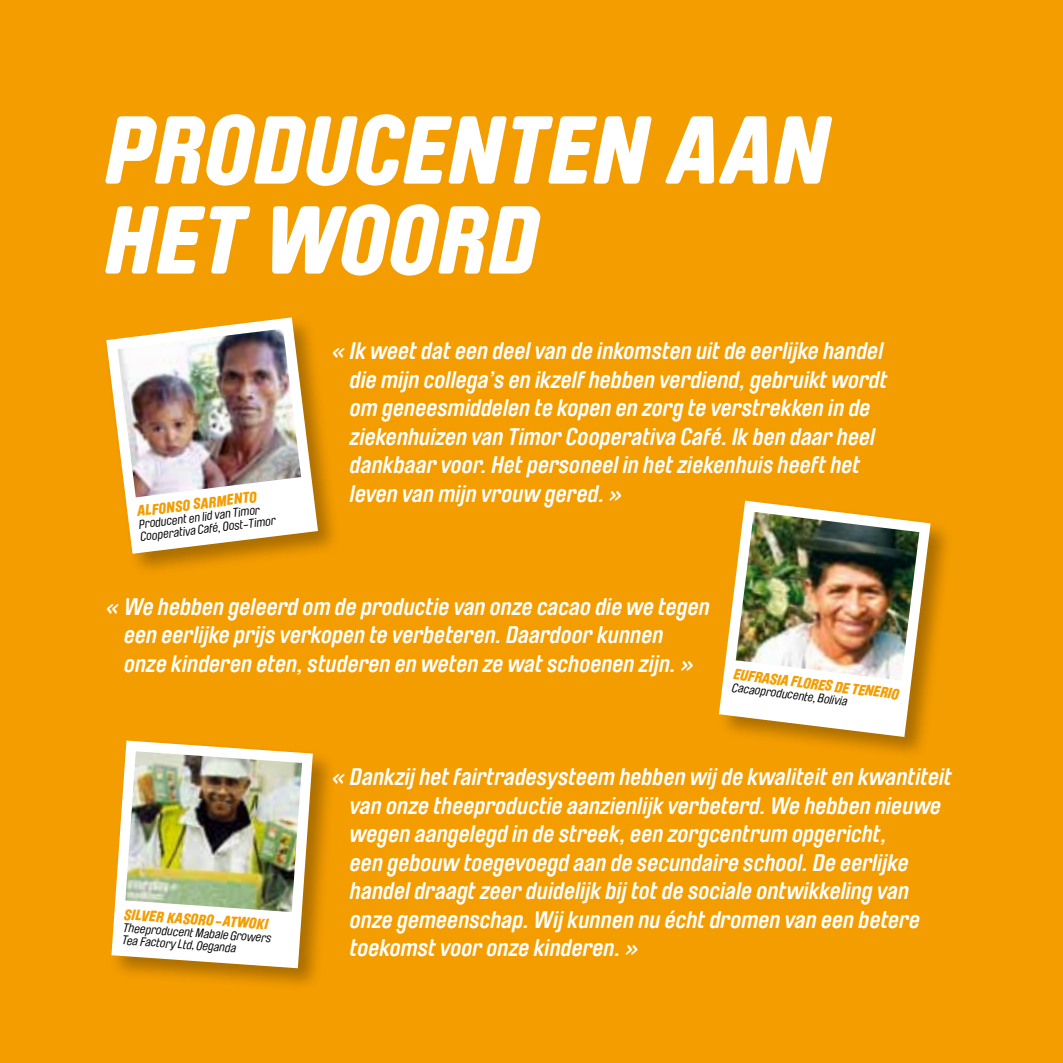
<style>
.page{position:relative;width:1063px;height:1063px;background:#f49d00}
.page>*{position:absolute;margin:0;border:0;box-sizing:border-box;transform-origin:0 0}
.t1{font:italic 900 95px/90px "Brauer Neue Std";letter-spacing:.015em;color:#fff}
.t2{font:italic 700 23.75px/28.5px "Brauer Neue Std";color:#fff}
.t3{font:italic 900 15px "Brauer Neue Std";color:#f49d00}
.t4{font:italic 12.5px/12.5px "Brauer Neue Std";color:#000}
</style>
<div class="page">
<div style="left:103px;top:314px;width:238px;height:262px;background:#000;opacity:.3"></div>
<svg style="left:106px;top:317px;width:212px;height:237px;fill:#fff"></svg>
<img style="left:118px;top:329px;width:183px;height:168px">
<div style="left:108px;top:737px;width:228px;height:254px;background:#000;opacity:.3"></div>
<svg style="left:111px;top:741px;width:202px;height:227px;fill:#fff"></svg>
<img style="left:125px;top:751px;width:177px;height:161px">
<div style="left:716px;top:497px;width:237px;height:262px;background:#000;opacity:.3"></div>
<svg style="left:719px;top:501px;width:212px;height:236px;fill:#fff"></svg>
<img style="left:736px;top:512px;width:183px;height:169px">
<h1 class="t1" style="left:107px;top:106px;width:725px">PRODUCENTEN AAN<br>HET WOORD</h1>
<p class="t3" style="left:137px;top:502px;width:122px;rotate:-7deg">ALFONSO SARM ENTO</p>
<p class="t4" style="left:138px;top:518px;width:138px;rotate:-7deg">Producent en lid van Timor<br>Cooperativa Café, Oost-Timor</p>
<p class="t2" style="left:350px;top:337px;width:539px;text-indent:-18px">« Ik weet dat een deel van de inkomsten uit de eerlijke handel die mijn collega’s en ikzelf hebben verdiend, gebruikt wordt om geneesmiddelen te kopen en zorg te verstrekken in de ziekenhuizen van Timor Cooperativa Café. Ik ben daar heel dankbaar voor. Het personeel in het ziekenhuis heeft het leven van mijn vrouw gered. »</p>
<p class="t2" style="left:124px;top:592px;width:587px;text-indent:-18px">« We hebben geleerd om de productie van onze cacao die we tegen een eerlijke prijs verkopen te verbeteren. Daardoor kunnen onze kinderen eten, studeren en weten ze wat schoenen zijn. »</p>
<p class="t3" style="left:735px;top:665px;width:9px;rotate:7deg">EUFR</p>
<p class="t3" style="left:764px;top:669px;width:139px;rotate:7deg">ASIA FLORES DE TENERIO</p>
<p class="t4" style="left:733px;top:681px;width:118px;rotate:7deg">Cacaoproducente, Bolivia</p>
<p class="t3" style="left:125px;top:906px;width:146px;rotate:4deg">SILVER KASORO-AT WOKI</p>
<p class="t4" style="left:124px;top:922px;width:150px;rotate:4deg">Theeproducent Mabale Growers<br>Tea Factory Ltd, Oeganda</p>
<p class="t2" style="left:350px;top:763px;width:604px;text-indent:-18px">« Dankzij het fairtradesysteem hebben wij de kwaliteit en kwantiteit van onze theeproductie aanzienlijk verbeterd. We hebben nieuwe wegen aangelegd in de streek, een zorgcentrum opgericht,<br>een gebouw toegevoegd aan de secundaire school. De eerlijke handel draagt zeer duidelijk bij tot de sociale ontwikkeling van onze gemeenschap. Wij kunnen nu écht dromen van een betere toekomst voor onze kinderen. »</p>
</div>
